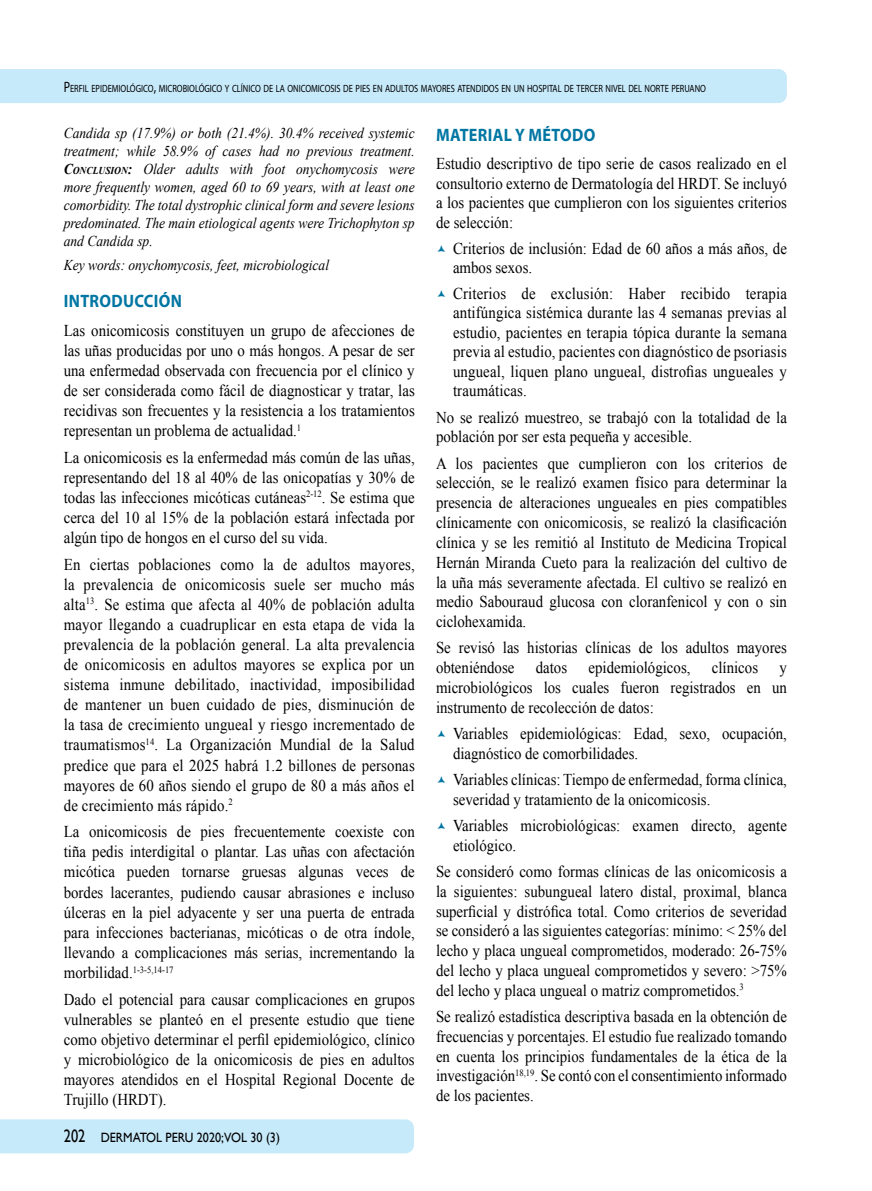
<style>
.page{position:relative;width:872px;height:1191px;background:#fff}
.page>*{position:absolute;margin:0;border:0;box-sizing:border-box;transform-origin:0 0}
.t1{font:700 18px "Myriad Pro";letter-spacing:.02em;color:#0076a3;scale:.9 1}
.t2{font:16.5px/20.1px "Times New Roman";color:#000;text-align:justify;scale:.9 1}
.t3{font:italic 15px/18px "Times New Roman";color:#000;text-align:justify;scale:.9 1}
.t4{font:13.5px "Gill Sans";color:#000;scale:.9 1}
.t5{font:10.5px "Myriad Pro";color:#000;scale:.8 1}
.s1{font-size:15px}
.s2{font-weight:700}
.s3{font-weight:700;font-size:10.5px}
.s4{font-size:18px}
</style>
<div class="page">
<div style="left:0;top:69px;width:787px;height:34px;background:#c7eafb"></div>
<div style="left:0;top:1119px;width:414px;height:34px;background:#c7eafb"></div>
<p class="t5" style="left:64px;top:82px;width:804px"><span class="s1">P</span>ERFIL EPIDEMIOLÓGICO<span class="s1">,</span> MICROBIOLÓGICO Y CLÍNICO DE LA ONICOMICOSIS DE PIES EN ADULTOS MAYORES ATENDIDOS EN UN HOSPITAL DE TERCER NIVEL DEL NORTE PERUANO</p>
<p class="t3" style="left:64px;top:124px;width:391px">Candida sp (17.9%) or both (21.4%). 30.4% received systemic treatment; while 58.9% of cases had no previous treatment.<br><span class="s2">C</span><span class="s3">ONCLUSION</span><span class="s2">:</span> Older adults with foot onychomycosis were more frequently women, aged 60 to 69 years, with at least one comorbidity. The total dystrophic clinical form and severe lesions predominated. The main etiological agents were Trichophyton sp and Candida sp.</p>
<p class="t3" style="left:64px;top:256px;width:296px">Key words: onychomycosis, feet, microbiological</p>
<p class="t1" style="left:64px;top:289px;width:133px">INTRODUCCIÓN</p>
<p class="t2" style="left:64px;top:320px;width:391px">Las onicomicosis constituyen un grupo de afecciones de las uñas producidas por uno o más hongos. A pesar de ser una enfermedad observada con frecuencia por el clínico y de ser considerada como fácil de diagnosticar y tratar, las recidivas son frecuentes y la resistencia a los tratamientos representan un problema de actualidad.<sup>1</sup></p>
<p class="t2" style="left:64px;top:447px;width:391px">La onicomicosis es la enfermedad más común de las uñas, representando del 18 al 40% de las onicopatías y 30% de todas las infecciones micóticas cutáneas<sup>2-12</sup>. Se estima que cerca del 10 al 15% de la población estará infectada por algún tipo de hongos en el curso del su vida.</p>
<p class="t2" style="left:64px;top:553px;width:391px">En ciertas poblaciones como la de adultos mayores, la prevalencia de onicomicosis suele ser mucho más alta<sup>13</sup>. Se estima que afecta al 40% de población adulta mayor llegando a cuadruplicar en esta etapa de vida la prevalencia de la población general. La alta prevalencia de onicomicosis en adultos mayores se explica por un sistema inmune debilitado, inactividad, imposibilidad de mantener un buen cuidado de pies, disminución de la tasa de crecimiento ungueal y riesgo incrementado de traumatismos<sup>14</sup>. La Organización Mundial de la Salud predice que para el 2025 habrá 1.2 billones de personas mayores de 60 años siendo el grupo de 80 a más años el de crecimiento más rápido.<sup>2</sup></p>
<p class="t2" style="left:64px;top:821px;width:391px">La onicomicosis de pies frecuentemente coexiste con tiña pedis interdigital o plantar. Las uñas con afectación micótica pueden tornarse gruesas algunas veces de bordes lacerantes, pudiendo causar abrasiones e incluso úlceras en la piel adyacente y ser una puerta de entrada para infecciones bacterianas, micóticas o de otra índole, llevando a complicaciones más serias, incrementando la morbilidad.<sup>1-3-5,14-17</sup></p>
<p class="t2" style="left:64px;top:988px;width:391px">Dado el potencial para causar complicaciones en grupos vulnerables se planteó en el presente estudio que tiene como objetivo determinar el perfil epidemiológico, clínico y microbiológico de la onicomicosis de pies en adultos mayores atendidos en el Hospital Regional Docente de Trujillo (HRDT).</p>
<p class="t4" style="left:64px;top:1129px;width:242px"><span class="s4">202</span> DERMATOL PERU 2020;VOL 30 (3)</p>
<p class="t1" style="left:436px;top:123px;width:178px">MATERIAL Y MÉTODO</p>
<p class="t2" style="left:436px;top:154px;width:391px;line-height:19.5px">Estudio descriptivo de tipo serie de casos realizado en el consultorio externo de Dermatología del HRDT. Se incluyó a los pacientes que cumplieron con los siguientes criterios de selección:</p>
<p class="t2" style="left:453px;top:238px;width:372px;line-height:19.5px">Criterios de inclusión: Edad de 60 años a más años, de ambos sexos.</p>
<p class="t2" style="left:453px;top:283px;width:372px;line-height:19.5px">Criterios de exclusión: Haber recibido terapia antifúngica sistémica durante las 4 semanas previas al estudio, pacientes en terapia tópica durante la semana previa al estudio, pacientes con diagnóstico de psoriasis ungueal, liquen plano ungueal, distrofias ungueales y traumáticas.</p>
<p class="t2" style="left:436px;top:407px;width:391px">No se realizó muestreo, se trabajó con la totalidad de la población por ser esta pequeña y accesible.</p>
<p class="t2" style="left:436px;top:453px;width:391px">A los pacientes que cumplieron con los criterios de selección, se le realizó examen físico para determinar la presencia de alteraciones ungueales en pies compatibles clínicamente con onicomicosis, se realizó la clasificación clínica y se les remitió al Instituto de Medicina Tropical Hernán Miranda Cueto para la realización del cultivo de la uña más severamente afectada. El cultivo se realizó en medio Sabouraud glucosa con cloranfenicol y con o sin ciclohexamida.</p>
<p class="t2" style="left:436px;top:637px;width:391px">Se revisó las historias clínicas de los adultos mayores obteniéndose</p>
<p class="t2" style="left:536px;top:657px;width:36px">datos</p>
<p class="t2" style="left:588px;top:657px;width:115px">epidemiológicos,</p>
<p class="t2" style="left:712px;top:657px;width:53px">clínicos</p>
<p class="t2" style="left:436px;top:657px;width:391px;text-indent:343px">y microbiológicos los cuales fueron registrados en un instrumento de recolección de datos:</p>
<p class="t2" style="left:453px;top:723px;width:372px">Variables epidemiológicas: Edad, sexo, ocupación, diagnóstico de comorbilidades.</p>
<p class="t2" style="left:453px;top:769px;width:372px">Variables clínicas: Tiempo de enfermedad, forma clínica, severidad y tratamiento de la onicomicosis.</p>
<p class="t2" style="left:453px;top:815px;width:372px">Variables microbiológicas: examen directo, agente etiológico.</p>
<p class="t2" style="left:436px;top:861px;width:391px">Se consideró como formas clínicas de las onicomicosis a la siguientes: subungueal latero distal, proximal, blanca superficial y distrófica total. Como criterios de severidad se consideró a las siguientes categorías: mínimo: &lt; 25% del lecho y placa ungueal comprometidos, moderado: 26-75% del lecho y placa ungueal comprometidos y severo: &gt;75% del lecho y placa ungueal o matriz comprometidos.<sup>3</sup></p>
<p class="t2" style="left:436px;top:1006px;width:391px">Se realizó estadística descriptiva basada en la obtención de frecuencias y porcentajes. El estudio fue realizado tomando en cuenta los principios fundamentales de la ética de la investigación<sup>18,19</sup>. Se contó con el consentimiento informado de los pacientes.</p>
</div>
